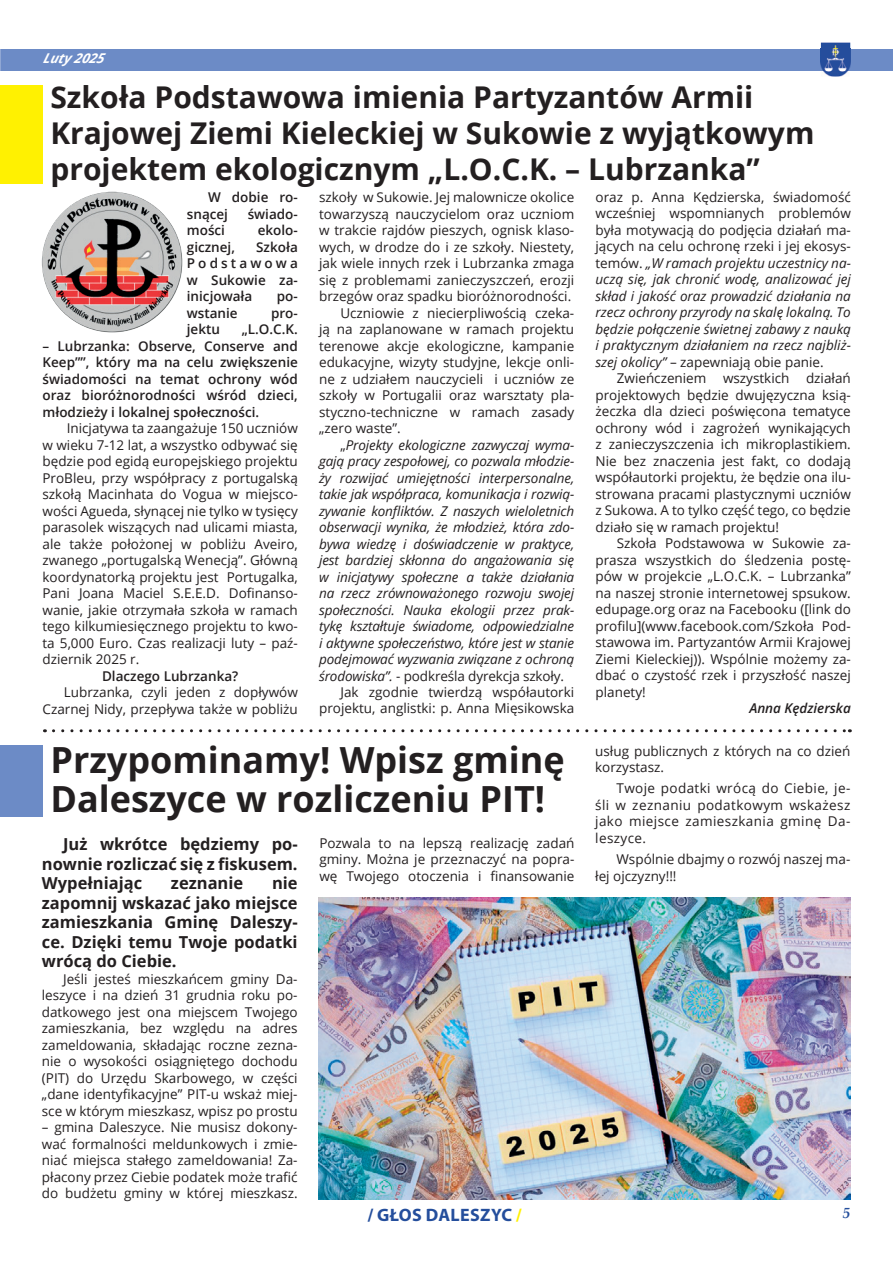
<style>
.page{position:relative;width:893px;height:1263px;background:#fff}
.page>*{position:absolute;margin:0;border:0;box-sizing:border-box;transform-origin:0 0}
.t1{font:700 36px/39px "Open Sans";color:#231f20}
.t2{font:700 30px/36px "Open Sans";color:#231f20}
.t3{font:700 18px "Myriad Pro";letter-spacing:.02em;color:#244e9c}
.t4{font:700 16.5px/19.5px "Open Sans";color:#231f20;text-align:justify}
.t5{font:italic 700 15px "Palatino Linotype";color:#244e9c}
.t6{font:13.5px/16.5px "Open Sans";color:#231f20;text-align:justify}
.t7{font:italic 13.5px/16.5px "Open Sans";letter-spacing:-.01em;color:#231f20;text-align:justify}
.t8{font:600 13.5px/16.5px "Open Sans";color:#231f20;text-align:justify}
.t9{font:italic 600 13.5px "Open Sans";color:#231f20}
.t10{font:italic 700 13.5px "Open Sans";color:#fff}
.s1{font-style:normal}
.s2{font-style:italic}
.s3{color:#fff101}
</style>
<div class="page">
<div style="left:0;top:49px;width:893px;height:21px;background:#6c8bc6"></div>
<img style="left:821px;top:43px;width:29px;height:34px">
<img style="left:821px;top:49px;width:29px;height:21px">
<div style="left:0;top:85px;width:43px;height:98px;background:#fff101"></div>
<svg style="left:53px;top:729px;width:797px;height:3px"></svg>
<div style="left:0;top:745px;width:43px;height:72px;background:#6c8bc6"></div>
<img style="left:42px;top:192px;width:141px;height:141px;border-radius:70px">
<img style="left:319px;top:898px;width:532px;height:301px">
<p class="t10" style="left:43px;top:49px;width:67px">Luty 2025</p>
<h2 class="t2" style="left:50px;top:78px;width:766px">Szkoła Podstawowa imienia Partyzantów Armii<br>Krajowej Ziemi Kieleckiej w Sukowie z wyjątkowym projektem ekologicznym „L.O.C.K. – Lubrzanka”</h2>
<p class="t8" style="left:187px;top:189px;width:112px;text-indent:21px">W dobie ro&shy;snącej</p>
<p class="t8" style="left:248px;top:205px;width:52px">świado-</p>
<p class="t8" style="left:187px;top:222px;width:40px">mości</p>
<p class="t8" style="left:258px;top:222px;width:42px">ekolo-</p>
<p class="t8" style="left:187px;top:238px;width:50px">gicznej,</p>
<p class="t8" style="left:187px;top:238px;width:112px;text-indent:69px">Szkoła Podstawowa w Sukowie za&shy;inicjowała</p>
<p class="t8" style="left:277px;top:288px;width:23px">po-</p>
<p class="t8" style="left:187px;top:304px;width:52px">wstanie</p>
<p class="t8" style="left:271px;top:304px;width:28px">pro-</p>
<p class="t8" style="left:187px;top:321px;width:35px">jektu</p>
<p class="t8" style="left:242px;top:321px;width:58px">„L.O.C.K.</p>
<p class="t8" style="left:43px;top:337px;width:257px">– Lubrzanka: Observe, Conserve and Keep””, który ma na celu zwiększenie świadomości na temat ochrony wód oraz bioróżnorodności wśród dzieci, młodzieży i lokalnej społeczności.</p>
<p class="t6" style="left:43px;top:420px;width:257px;text-indent:24px">Inicjatywa ta zaangażuje 150 uczniów w wieku 7-12 lat, a wszystko odbywać się będzie pod egidą europejskiego projektu ProBleu, przy współpracy z portugalską szkołą Macinhata do Vogua w miejsco&shy;wości Agueda, słynącej nie tylko w tysięcy parasolek wiszących nad ulicami miasta, ale także położonej w pobliżu Aveiro, zwanego „portugalską Wenecją”. Główną koordynatorką projektu jest Portugalka, Pani Joana Maciel S.E.E.D. Dofinanso&shy;wanie, jakie otrzymała szkoła w ramach tego kilkumiesięcznego projektu to kwo&shy;ta 5,000 Euro. Czas realizacji luty – paź&shy;dziernik 2025 r.</p>
<p class="t8" style="left:102px;top:667px;width:138px">Dlaczego Lubrzanka?</p>
<p class="t6" style="left:43px;top:684px;width:257px;text-align:right">Lubrzanka, czyli jeden z dopływów<br>Czarnej Nidy, przepływa także w pobliżu</p>
<p class="t6" style="left:319px;top:189px;width:257px">szkoły w Sukowie. Jej malownicze okolice</p>
<p class="t6" style="left:319px;top:205px;width:257px">towarzyszą nauczycielom oraz uczniom</p>
<p class="t6" style="left:319px;top:221px;width:257px">w trakcie rajdów pieszych, ognisk klaso-</p>
<p class="t6" style="left:319px;top:238px;width:257px">wych, w drodze do i ze szkoły. Niestety,</p>
<p class="t6" style="left:319px;top:254px;width:257px">jak wiele innych rzek i Lubrzanka zmaga</p>
<p class="t6" style="left:319px;top:271px;width:257px">się z problemami zanieczyszczeń, erozji</p>
<p class="t6" style="left:319px;top:287px;width:254px">brzegów oraz spadku bioróżnorodności.</p>
<p class="t6" style="left:340px;top:304px;width:235px">Uczniowie z niecierpliwością czeka-</p>
<p class="t6" style="left:319px;top:320px;width:257px">ją na zaplanowane w ramach projektu</p>
<p class="t6" style="left:319px;top:337px;width:257px">terenowe akcje ekologiczne, kampanie</p>
<p class="t6" style="left:319px;top:353px;width:257px">edukacyjne, wizyty studyjne, lekcje onli-</p>
<p class="t6" style="left:319px;top:370px;width:257px">ne z udziałem nauczycieli i uczniów ze</p>
<p class="t6" style="left:319px;top:386px;width:257px">szkoły w Portugalii oraz warsztaty pla-</p>
<p class="t6" style="left:319px;top:403px;width:257px">styczno-techniczne w ramach zasady</p>
<p class="t6" style="left:319px;top:419px;width:83px">„zero waste”.</p>
<p class="t7" style="left:340px;top:436px;width:235px"><span class="s1">„</span>Projekty ekologiczne zazwyczaj wyma-</p>
<p class="t7" style="left:319px;top:452px;width:257px">gają pracy zespołowej, co pozwala młodzie-</p>
<p class="t7" style="left:319px;top:469px;width:257px">ży rozwijać umiejętności interpersonalne,</p>
<p class="t7" style="left:319px;top:485px;width:257px">takie jak współpraca, komunikacja i rozwią-</p>
<p class="t7" style="left:319px;top:502px;width:257px">zywanie konfliktów. Z naszych wieloletnich</p>
<p class="t7" style="left:319px;top:518px;width:257px">obserwacji wynika, że młodzież, która zdo-</p>
<p class="t7" style="left:319px;top:535px;width:257px">bywa wiedzę i doświadczenie w praktyce,</p>
<p class="t7" style="left:319px;top:551px;width:257px">jest bardziej skłonna do angażowania się</p>
<p class="t7" style="left:319px;top:568px;width:257px">w inicjatywy społeczne a także działania</p>
<p class="t7" style="left:319px;top:584px;width:257px">na rzecz zrównoważonego rozwoju swojej</p>
<p class="t7" style="left:319px;top:601px;width:257px">społeczności. Nauka ekologii przez prak-</p>
<p class="t7" style="left:319px;top:617px;width:257px">tykę kształtuje świadome, odpowiedzialne</p>
<p class="t7" style="left:319px;top:634px;width:257px">i aktywne społeczeństwo, które jest w stanie</p>
<p class="t7" style="left:319px;top:650px;width:257px">podejmować wyzwania związane z ochroną</p>
<p class="t6" style="left:319px;top:667px;width:247px"><span class="s2">środowiska”.</span> - podkreśla dyrekcja szkoły.</p>
<p class="t6" style="left:340px;top:683px;width:235px">Jak zgodnie twierdzą współautorki</p>
<p class="t6" style="left:319px;top:700px;width:257px">projektu, anglistki: p. Anna Mięsikowska</p>
<h1 class="t1" style="left:50px;top:739px;width:516px">Przypominamy! Wpisz gminę<br>Daleszyce w rozliczeniu PIT!</h1>
<p class="t4" style="left:42px;top:834px;width:257px;text-indent:21px">Już wkrótce będziemy po&shy;nownie rozliczać się z fiskusem.<br>Wypełniając</p>
<p class="t4" style="left:42px;top:873px;width:257px;text-indent:230px">nie zapomnij wskazać jako miejsce zamieszkania Gminę Daleszy&shy;ce. Dzięki temu Twoje podatki wrócą do Ciebie.</p>
<p class="t6" style="left:42px;top:970px;width:257px;text-indent:21px">Jeśli jesteś mieszkańcem gminy Da&shy;leszyce i na dzień 31 grudnia roku po&shy;datkowego jest ona miejscem Twojego zamieszkania, bez względu na adres zameldowania, składając roczne zezna&shy;nie o wysokości osiągniętego dochodu (PIT) do Urzędu Skarbowego, w części „dane identyfikacyjne” PIT-u wskaż miej&shy;sce w którym mieszkasz, wpisz po prostu</p>
<p class="t6" style="left:42px;top:1119px;width:257px">– gmina Daleszyce. Nie musisz dokony&shy;wać formalności meldunkowych i zmie&shy;niać miejsca stałego zameldowania! Za&shy;płacony przez Ciebie podatek może trafić do budżetu gminy w której mieszkasz.</p>
<p class="t4" style="left:171px;top:873px;width:74px">zeznanie</p>
<p class="t6" style="left:319px;top:834px;width:257px">Pozwala to na lepszą realizację zadań gminy. Można je przeznaczyć na popra&shy;wę Twojego otoczenia i finansowanie</p>
<p class="t7" style="left:595px;top:188px;width:257px"><span class="s1">oraz p. Anna Kędzierska, świadomość wcześniej wspomnianych problemów była motywacją do podjęcia działań ma&shy;jących na celu ochronę rzeki i jej ekosys&shy;temów.</span> „W ramach projektu uczestnicy na&shy;uczą się, jak chronić wodę, analizować jej skład i jakość oraz prowadzić działania na rzecz ochrony przyrody na skalę lokalną. To będzie połączenie świetnej zabawy z nauką i praktycznym działaniem na rzecz najbliż&shy;szej okolicy” <span class="s1">– zapewniają obie panie.</span></p>
<p class="t6" style="left:595px;top:370px;width:257px;text-indent:21px">Zwieńczeniem wszystkich działań projektowych będzie dwujęzyczna ksią&shy;żeczka dla dzieci poświęcona tematyce ochrony wód i zagrożeń wynikających z zanieczyszczenia ich mikroplastikiem.<br>Nie bez znaczenia jest fakt, co dodają współautorki projektu, że będzie ona ilu&shy;strowana pracami plastycznymi uczniów z Sukowa. A to tylko część tego, co będzie działo się w ramach projektu!</p>
<p class="t6" style="left:595px;top:535px;width:257px;text-indent:21px">Szkoła Podstawowa w Sukowie za&shy;prasza wszystkich do śledzenia postę&shy;pów w projekcie „L.O.C.K. – Lubrzanka” na naszej stronie internetowej spsukow. edupage.org oraz na Facebooku ([link do profilu](www.facebook.com/Szkoła Pod&shy;stawowa im. Partyzantów Armii Krajowej Ziemi Kieleckiej)). Wspólnie możemy za&shy;dbać o czystość rzek i przyszłość naszej planety!</p>
<p class="t9" style="left:749px;top:699px;width:103px">Anna Kędzierska</p>
<p class="t6" style="left:595px;top:742px;width:257px">usług publicznych z których na co dzień korzystasz.</p>
<p class="t6" style="left:595px;top:780px;width:257px;text-indent:21px">Twoje podatki wrócą do Ciebie, je&shy;śli w zeznaniu podatkowym wskażesz jako miejsce zamieszkania gminę Da&shy;leszyce.</p>
<p class="t6" style="left:595px;top:850px;width:257px;text-indent:21px">Wspólnie dbajmy o rozwój naszej ma&shy;łej ojczyzny!!!</p>
<h3 class="t3" style="left:367px;top:1203px;width:156px">/ GŁOS DALESZYC <span class="s3">/</span></h3>
<p class="t5" style="left:843px;top:1202px;width:9px">5</p>
</div>
